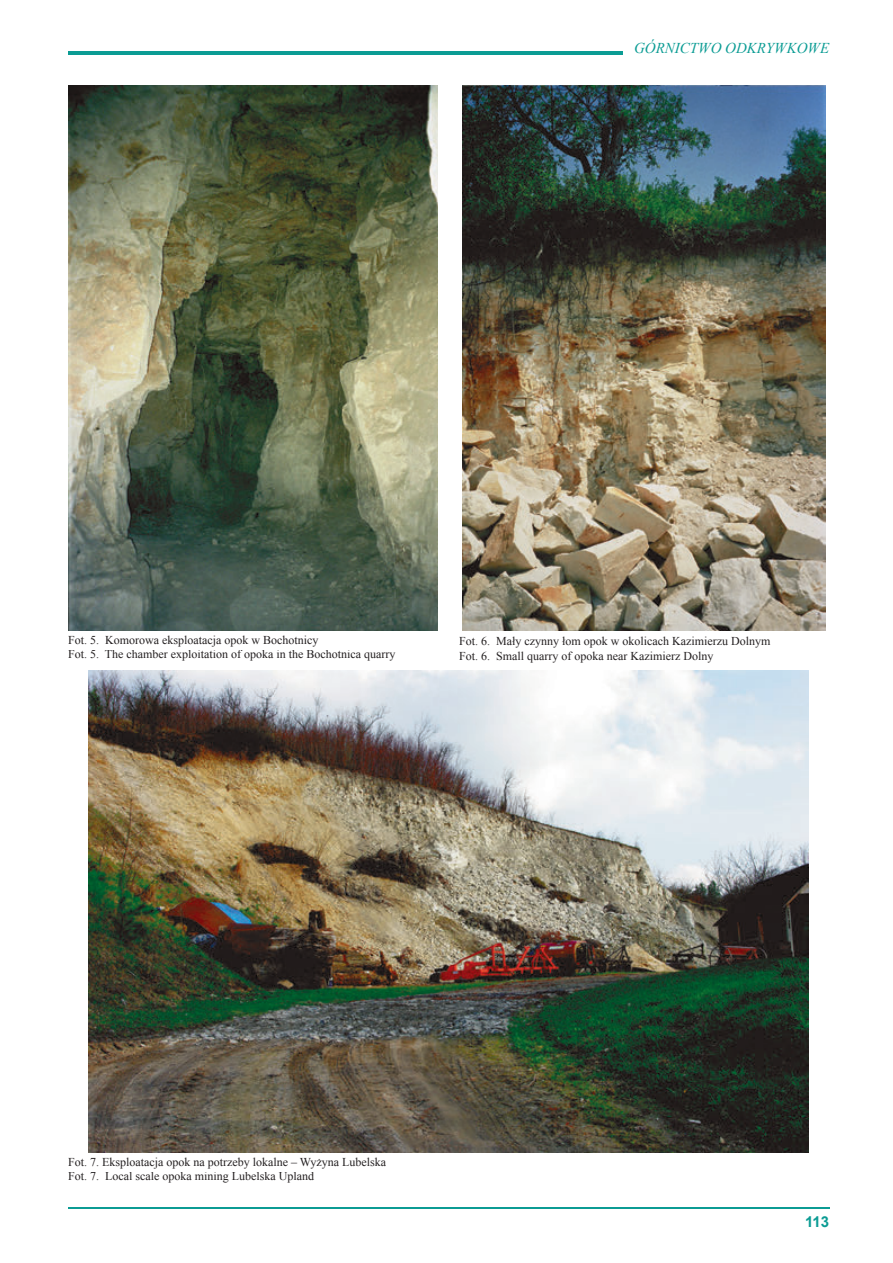
<style>
.page{position:relative;width:893px;height:1263px;background:#fff}
.page>*{position:absolute;margin:0;border:0;box-sizing:border-box;transform-origin:0 0}
.t1{font:italic 15px "Times New Roman";color:#0b9c94}
.t2{font:700 15px "Arial";color:#0b9c94}
.t3{font:12px/14.4px "Times New Roman";color:#231f20}
</style>
<div class="page">
<hr style="left:68px;top:1208px;width:761px;height:1px;background:#0b9c94">
<hr style="left:68px;top:51px;width:555px;height:3px;background:#0b9c94">
<img style="left:463px;top:85px;width:363px;height:545px">
<img style="left:68px;top:86px;width:370px;height:544px">
<img style="left:89px;top:670px;width:720px;height:482px">
<p class="t1" style="left:634px;top:37px;width:197px">GÓRNICTWO ODKRYWKOWE</p>
<p class="t3" style="left:68px;top:633px;width:329px">Fot. 5. Komorowa eksploatacja opok w Bochotnicy<br>Fot. 5. The chamber exploitation of opoka in the Bochotnica quarry</p>
<p class="t3" style="left:459px;top:634px;width:313px">Fot. 6. Mały czynny łom opok w okolicach Kazimierzu Dolnym<br>Fot. 6. Small quarry of opoka near Kazimierz Dolny</p>
<p class="t3" style="left:68px;top:1155px;width:319px">Fot. 7. Eksploatacja opok na potrzeby lokalne – Wyżyna Lubelska<br>Fot. 7. Local scale opoka mining Lubelska Upland</p>
<p class="t2" style="left:805px;top:1212px;width:26px">113</p>
</div>
